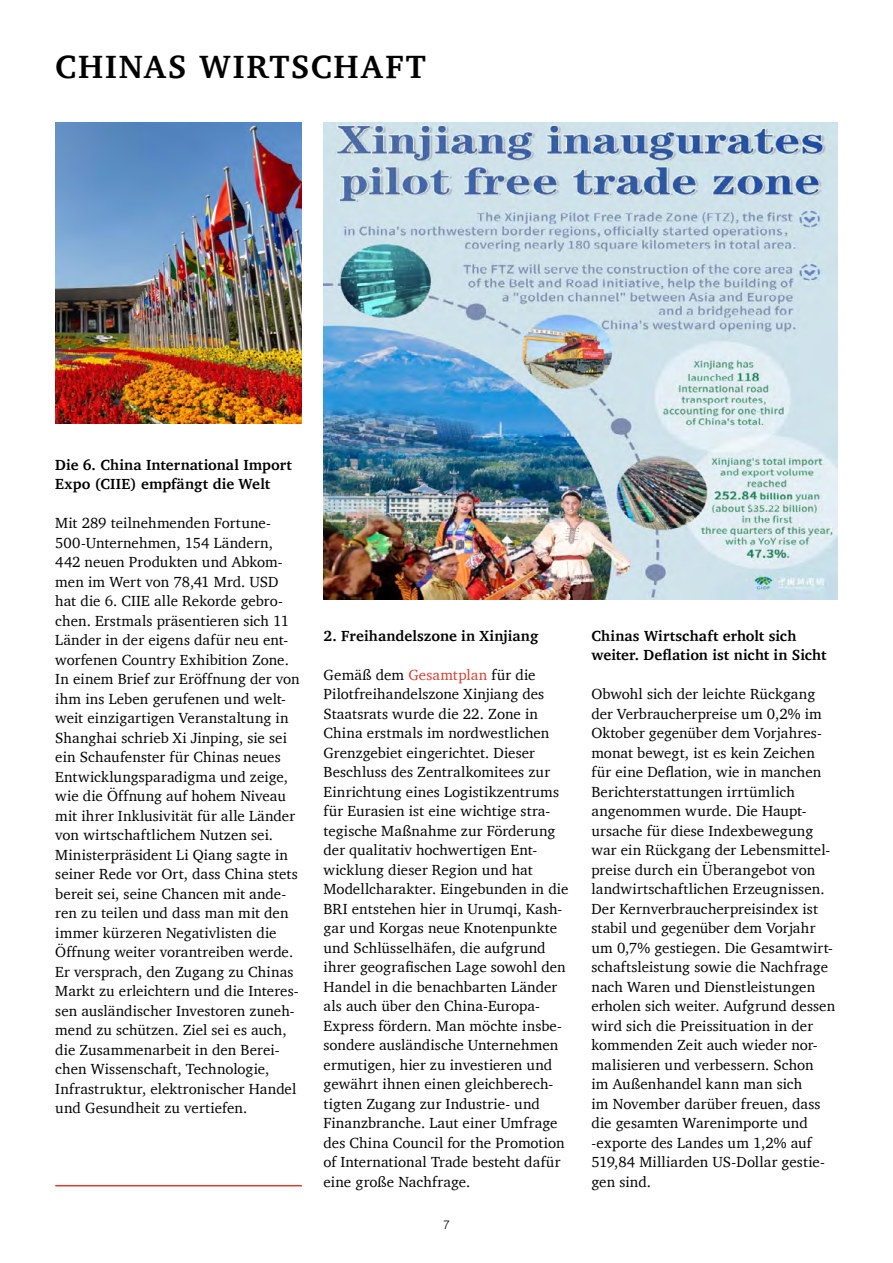
<style>
.page{position:relative;width:893px;height:1263px;background:#fff}
.page>*{position:absolute;margin:0;border:0;box-sizing:border-box;transform-origin:0 0}
.t1{font:700 33px "Charter";letter-spacing:.06em;color:#000}
.t2{font:15px/19.5px "Charter";letter-spacing:.005em;color:#000}
.t3{font:700 15px/19.5px "Charter";letter-spacing:.01em;color:#000}
.t4{font:300 12px "Helvetica";color:#000}
.s1{color:#d23f32}
</style>
<div class="page">
<img style="left:323px;top:122px;width:515px;height:478px">
<img style="left:55px;top:122px;width:247px;height:301px">
<hr style="left:55px;top:1185px;width:247px;height:1px;background:#d23f32">
<h1 class="t1" style="left:55px;top:38px;width:372px">CHINAS WIRTSCHAFT</h1>
<p class="t3" style="left:55px;top:455px;width:238px">Die 6. China International Import<br>Expo (CIIE) empfängt die Welt</p>
<p class="t2" style="left:55px;top:513px;width:246px">Mit 289 teilnehmenden Fortune-500-Unternehmen, 154 Ländern, 442 neuen Produkten und Abkom&shy;men im Wert von 78,41 Mrd. USD hat die 6. CIIE alle Rekorde gebro&shy;chen. Erstmals präsentieren sich 11<br>Länder in der eigens dafür neu ent&shy;worfenen Country Exhibition Zone.<br>In einem Brief zur Eröffnung der von ihm ins Leben gerufenen und welt&shy;weit einzigartigen Veranstaltung in Shanghai schrieb Xi Jinping, sie sei ein Schaufenster für Chinas neues Entwicklungsparadigma und zeige, wie die Öffnung auf hohem Niveau mit ihrer Inklusivität für alle Länder von wirtschaftlichem Nutzen sei.<br>Ministerpräsident Li Qiang sagte in seiner Rede vor Ort, dass China stets bereit sei, seine Chancen mit ande&shy;ren zu teilen und dass man mit den immer kürzeren Negativlisten die Öffnung weiter vorantreiben werde.<br>Er versprach, den Zugang zu Chinas Markt zu erleichtern und die Interes&shy;sen ausländischer Investoren zuneh&shy;mend zu schützen. Ziel sei es auch, die Zusammenarbeit in den Berei&shy;chen Wissenschaft, Technologie, Infrastruktur, elektronischer Handel und Gesundheit zu vertiefen.</p>
<p class="t3" style="left:324px;top:626px;width:216px">2. Freihandelszone in Xinjiang</p>
<p class="t2" style="left:324px;top:665px;width:246px">Gemäß dem <span class="s1">Gesamtplan</span> für die Pilotfreihandelszone Xinjiang des Staatsrats wurde die 22. Zone in China erstmals im nordwestlichen Grenzgebiet eingerichtet. Dieser Beschluss des Zentralkomitees zur Einrichtung eines Logistikzentrums für Eurasien ist eine wichtige stra&shy;tegische Maßnahme zur Förderung der qualitativ hochwertigen Ent&shy;wicklung dieser Region und hat Modellcharakter. Eingebunden in die BRI entstehen hier in Urumqi, Kash&shy;gar und Korgas neue Knotenpunkte und Schlüsselhäfen, die aufgrund ihrer geografischen Lage sowohl den Handel in die benachbarten Länder als auch über den China-Europa-Express fördern. Man möchte insbe&shy;sondere ausländische Unternehmen ermutigen, hier zu investieren und gewährt ihnen einen gleichberech&shy;tigten Zugang zur Industrie- und Finanzbranche. Laut einer Umfrage des China Council for the Promotion of International Trade besteht dafür eine große Nachfrage.</p>
<p class="t4" style="left:443px;top:1214px;width:8px">7</p>
<p class="t3" style="left:591px;top:626px;width:237px">Chinas Wirtschaft erholt sich weiter. Deflation ist nicht in Sicht</p>
<p class="t2" style="left:591px;top:684px;width:245px">Obwohl sich der leichte Rückgang der Verbraucherpreise um 0,2% im<br>Oktober gegenüber dem Vorjahres&shy;monat bewegt, ist es kein Zeichen für eine Deflation, wie in manchen<br>Berichterstattungen irrtümlich angenommen wurde. Die Haupt&shy;ursache für diese Indexbewegung war ein Rückgang der Lebensmittel&shy;preise durch ein Überangebot von landwirtschaftlichen Erzeugnissen.<br>Der Kernverbraucherpreisindex ist stabil und gegenüber dem Vorjahr um 0,7% gestiegen. Die Gesamtwirt&shy;schaftsleistung sowie die Nachfrage nach Waren und Dienstleistungen erholen sich weiter. Aufgrund dessen wird sich die Preissituation in der kommenden Zeit auch wieder nor&shy;malisieren und verbessern. Schon<br>im Außenhandel kann man sich<br>im November darüber freuen, dass die gesamten Warenimporte und -exporte des Landes um 1,2% auf<br>519,84 Milliarden US-Dollar gestie&shy;gen sind.</p>
</div>
